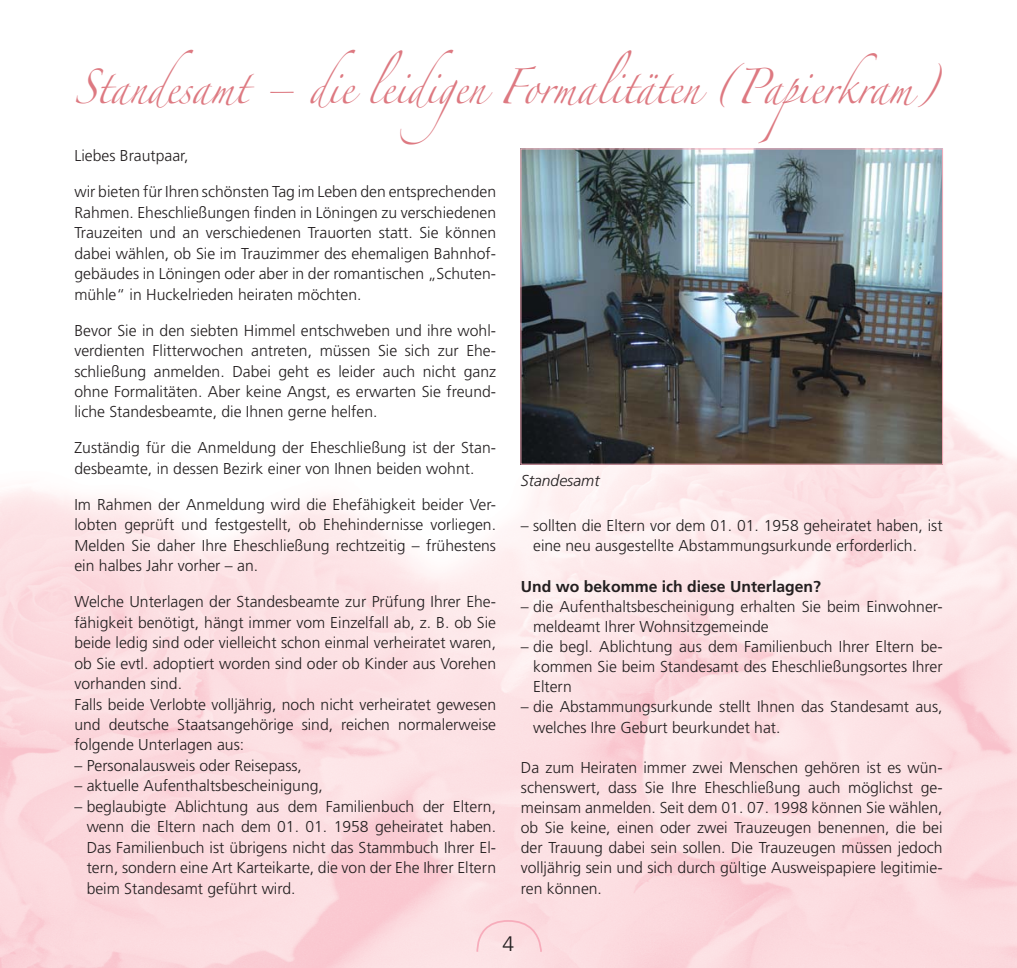
<style>
.page{position:relative;width:1017px;height:968px;background:#fff}
.page>*{position:absolute;margin:0;border:0;box-sizing:border-box;transform-origin:0 0}
.t1{font:31.5px "Zapfino";color:#dd7981;scale:.86 1}
.t2{font:300 21px "Frutiger";color:#231f20}
.t3{font:300 15.75px/20.5px "Frutiger";color:#231f20;text-align:justify}
.t4{font:700 15.75px "Frutiger";color:#231f20}
.t5{font:italic 300 15.75px "Frutiger";color:#231f20}
</style>
<div class="page">
<img style="left:0;top:401px;width:1017px;height:566px">
<svg style="left:476px;top:919px;width:68px;height:34px;background:#fbdade"></svg>
<img style="left:522px;top:150px;width:419px;height:312px">
<div style="left:520px;top:148px;width:423px;height:316px;border:1px solid #f7acbb"></div>
<h1 class="t1" style="left:74px;top:74px;width:1005px">Standesamt – die leidigen Formalitäten (Papierkram)</h1>
<p class="t3" style="left:74px;top:147px;width:116px">Liebes Brautpaar,</p>
<p class="t3" style="left:74px;top:183px;width:423px">wir bieten für Ihren schönsten Tag im Leben den entsprechenden Rahmen. Eheschließungen finden in Löningen zu verschiedenen Trauzeiten und an verschiedenen Trauorten statt. Sie können dabei wählen, ob Sie im Trauzimmer des ehemaligen Bahnhof&shy;gebäudes in Löningen oder aber in der romantischen „Schuten&shy;mühle“ in Huckelrieden heiraten möchten.</p>
<p class="t3" style="left:74px;top:321px;width:423px">Bevor Sie in den siebten Himmel entschweben und ihre wohl&shy;verdienten Flitterwochen antreten, müssen Sie sich zur Ehe&shy;schließung anmelden. Dabei geht es leider auch nicht ganz ohne Formalitäten. Aber keine Angst, es erwarten Sie freund&shy;liche Standesbeamte, die Ihnen gerne helfen.</p>
<p class="t3" style="left:74px;top:439px;width:423px">Zuständig für die Anmeldung der Eheschließung ist der Stan&shy;desbeamte, in dessen Bezirk einer von Ihnen beiden wohnt.</p>
<p class="t3" style="left:74px;top:495px;width:423px">Im Rahmen der Anmeldung wird die Ehefähigkeit beider Ver&shy;lobten geprüft und festgestellt, ob Ehehindernisse vorliegen.<br>Melden Sie daher Ihre Eheschließung rechtzeitig – frühestens ein halbes Jahr vorher – an.</p>
<p class="t3" style="left:74px;top:592px;width:423px;text-align:left">Welche Unterlagen der Standesbeamte zur Prüfung Ihrer Ehe&shy;fähigkeit benötigt, hängt immer vom Einzelfall ab, z. B. ob Sie beide ledig sind oder vielleicht schon einmal verheiratet waren, ob Sie evtl. adoptiert worden sind oder ob Kinder aus Vorehen vorhanden sind.<br>Falls beide Verlobte volljährig, noch nicht verheiratet gewesen und deutsche Staatsangehörige sind, reichen normalerweise folgende Unterlagen aus:</p>
<p class="t3" style="left:74px;top:756px;width:229px">– Personalausweis oder Reisepass,</p>
<p class="t3" style="left:74px;top:776px;width:250px">– aktuelle Aufenthaltsbescheinigung,</p>
<p class="t3" style="left:87px;top:797px;width:411px;text-indent:-12px">– beglaubigte Ablichtung aus dem Familienbuch der Eltern, wenn die Eltern nach dem 01. 01. 1958 geheiratet haben.<br>Das Familienbuch ist übrigens nicht das Stammbuch Ihrer El&shy;tern, sondern eine Art Karteikarte, die von der Ehe Ihrer Eltern beim Standesamt geführt wird.</p>
<p class="t5" style="left:521px;top:474px;width:80px">Standesamt</p>
<p class="t3" style="left:533px;top:516px;width:411px;text-indent:-12px">– sollten die Eltern vor dem 01. 01. 1958 geheiratet haben, ist eine neu ausgestellte Abstammungsurkunde erforderlich.</p>
<p class="t4" style="left:521px;top:579px;width:302px">Und wo bekomme ich diese Unterlagen?</p>
<p class="t3" style="left:533px;top:597px;width:411px;text-indent:-12px">– die Aufenthaltsbescheinigung erhalten Sie beim Einwohner&shy;meldeamt Ihrer Wohnsitzgemeinde</p>
<p class="t3" style="left:533px;top:637px;width:411px;text-indent:-12px">– die begl. Ablichtung aus dem Familienbuch Ihrer Eltern be&shy;kommen Sie beim Standesamt des Eheschließungsortes Ihrer Eltern</p>
<p class="t3" style="left:533px;top:698px;width:411px;text-indent:-12px">– die Abstammungsurkunde stellt Ihnen das Standesamt aus, welches Ihre Geburt beurkundet hat.</p>
<p class="t3" style="left:521px;top:758px;width:423px">Da zum Heiraten immer zwei Menschen gehören ist es wün&shy;schenswert, dass Sie Ihre Eheschließung auch möglichst ge&shy;meinsam anmelden. Seit dem 01. 07. 1998 können Sie wählen, ob Sie keine, einen oder zwei Trauzeugen benennen, die bei der Trauung dabei sein sollen. Die Trauzeugen müssen jedoch volljährig sein und sich durch gültige Ausweispapiere legitimie&shy;ren können.</p>
<h2 class="t2" style="left:503px;top:934px;width:13px">4</h2>
</div>
